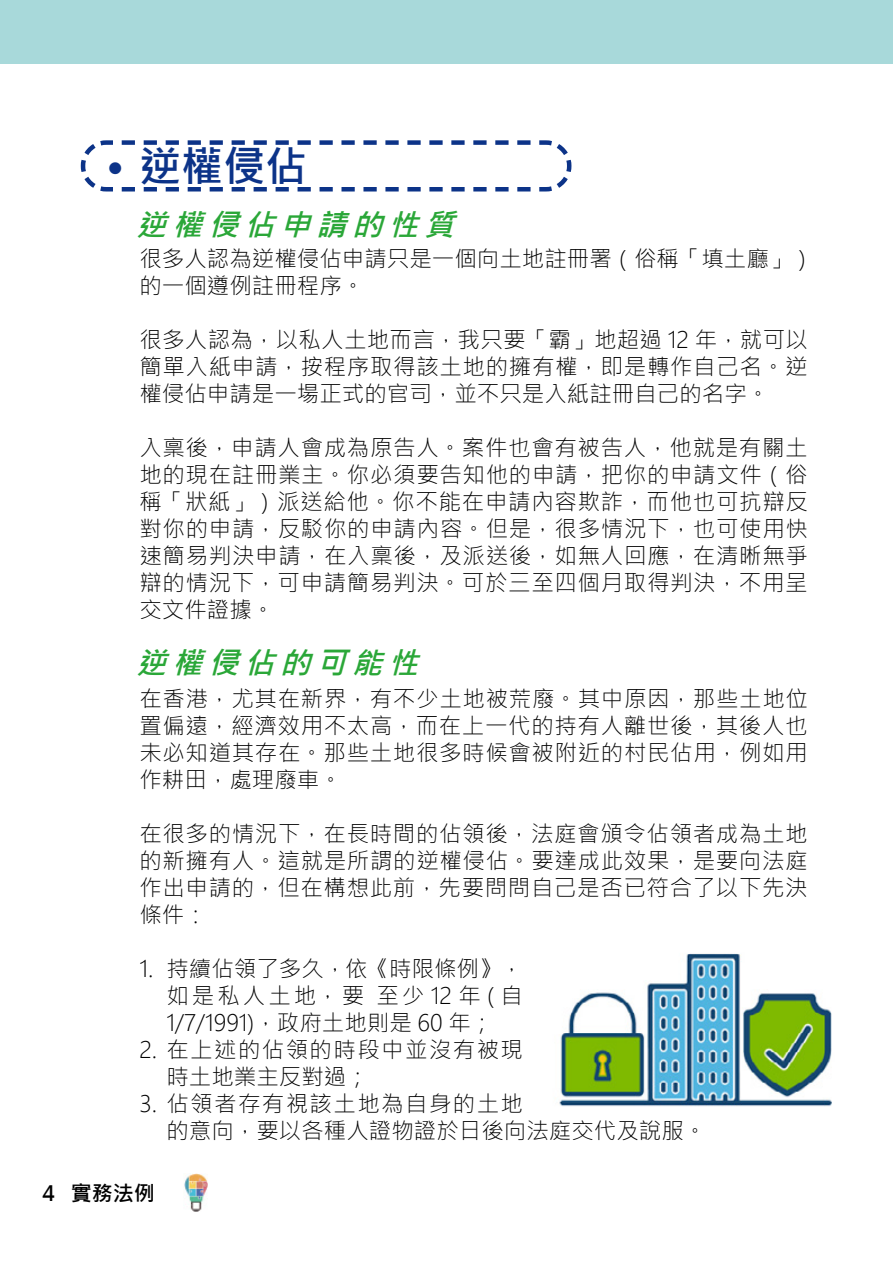
<style>
.page{position:relative;width:893px;height:1263px;background:#fff}
.page>*{position:absolute;margin:0;border:0;box-sizing:border-box;transform-origin:0 0}
.t1{font:700 42px "Microsoft Jheng Hei";color:#0c3388}
.t2{font:italic 700 30px "Microsoft Jheng Hei";color:#2aa738}
.t3{font:300 22.5px/27px "Microsoft Jheng Hei";letter-spacing:.025em;color:#000;text-align:justify}
.t4{font:300 22.5px/27px "Microsoft Jheng Hei";color:#000}
.t5{font:300 22.5px/27px "Microsoft Jheng Hei";letter-spacing:.06em;color:#000}
.t6{font:700 21px "Microsoft Jheng Hei";color:#000}
</style>
<div class="page">
<div style="left:0;top:0;width:893px;height:63px;background:#a8d9da"></div>
<img style="left:184px;top:1174px;width:23px;height:38px">
<svg style="left:80px;top:140px;width:492px;height:52px"></svg>
<img style="left:559px;top:953px;width:273px;height:154px">
<h1 class="t1" style="left:106px;top:140px;width:203px">• 逆權侵佔</h1>
<h2 class="t2" style="left:136px;top:206px;width:330px">逆權侵佔申請的性質</h2>
<p class="t4" style="left:139px;top:245px;width:676px">很多人認為逆權侵佔申請只是一個向土地註冊署（俗稱「填土廳」）的一個遵例註冊程序。</p>
<p class="t3" style="left:139px;top:326px;width:670px">很多人認為，以私人土地而言，我只要「霸」地超過 12 年，就可以簡單入紙申請，按程序取得該土地的擁有權，即是轉作自己名。逆權侵佔申請是一場正式的官司，並不只是入紙註冊自己的名字。</p>
<p class="t3" style="left:139px;top:434px;width:670px">入稟後，申請人會成為原告人。案件也會有被告人，他就是有關土地的現在註冊業主。你必須要告知他的申請，把你的申請文件（俗稱「狀紙」）派送給他。你不能在申請內容欺詐，而他也可抗辯反對你的申請，反駁你的申請內容。但是，很多情況下，也可使用快速簡易判決申請，在入稟後，及派送後，如無人回應，在清晰無爭辯的情況下，可申請簡易判決。可於三至四個月取得判決，不用呈交文件證據。</p>
<h2 class="t2" style="left:136px;top:644px;width:294px">逆權侵佔的可能性</h2>
<p class="t3" style="left:139px;top:685px;width:670px">在香港，尤其在新界，有不少土地被荒廢。其中原因，那些土地位置偏遠，經濟效用不太高，而在上一代的持有人離世後，其後人也未必知道其存在。那些土地很多時候會被附近的村民佔用，例如用作耕田，處理廢車。</p>
<p class="t3" style="left:139px;top:820px;width:670px">在很多的情況下，在長時間的佔領後，法庭會頒令佔領者成為土地的新擁有人。這就是所謂的逆權侵佔。要達成此效果，是要向法庭作出申請的，但在構想此前，先要問問自己是否已符合了以下先決條件：</p>
<p class="t3" style="left:166px;top:955px;width:358px;text-indent:-27px">1. 持續佔領了多久，依《時限條例》，如是私人土地，要 至少 12 年 ( 自1/7/1991)，政府土地則是 60 年；</p>
<p class="t5" style="left:166px;top:1036px;width:358px;text-indent:-27px">2. 在上述的佔領的時段中並沒有被現時土地業主反對過；</p>
<p class="t4" style="left:166px;top:1090px;width:541px;text-indent:-27px">3. 佔領者存有視該土地為自身的土地<br>的意向，要以各種人證物證於日後向法庭交代及說服。</p>
<p class="t6" style="left:43px;top:1180px;width:114px">4 實務法例</p>
</div>
